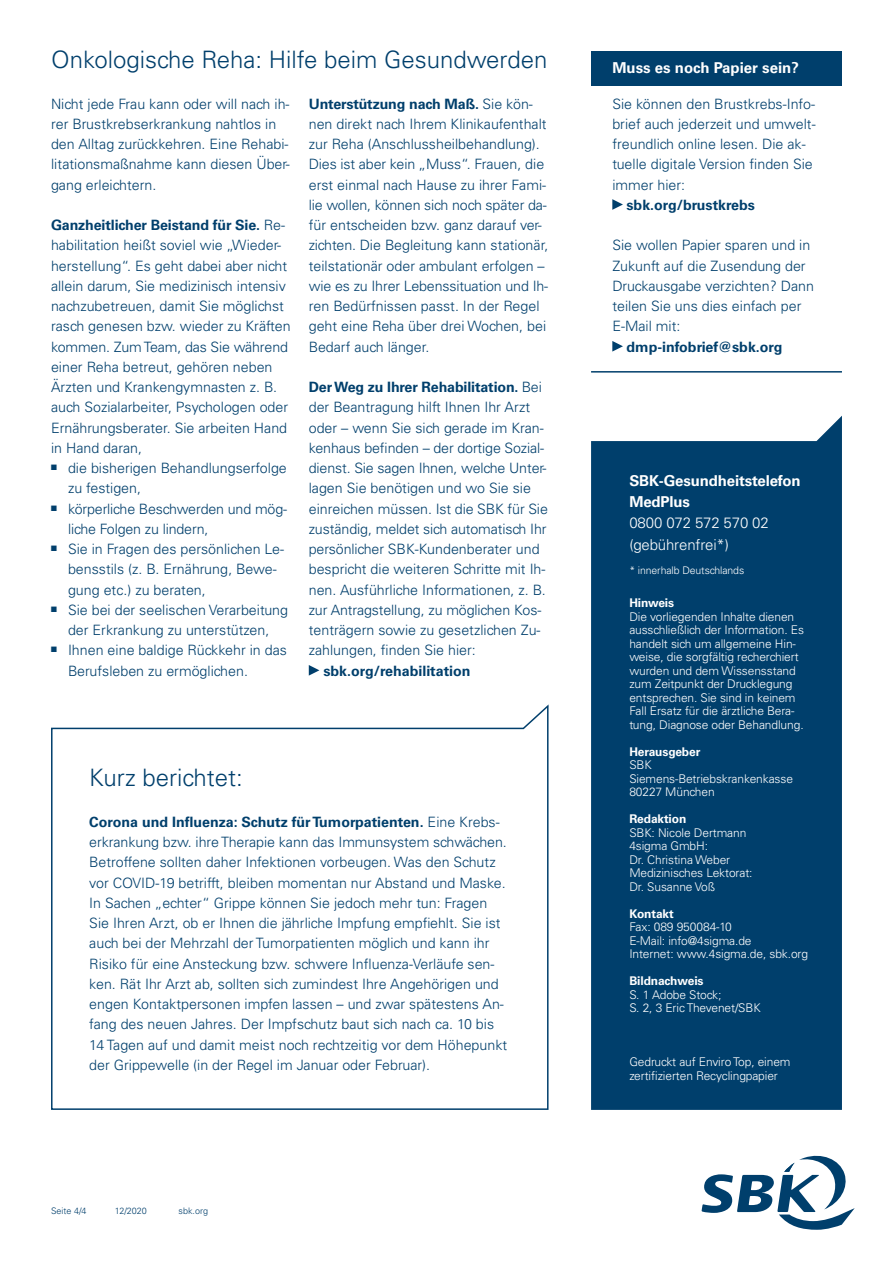
<style>
.page{position:relative;width:893px;height:1263px;background:#fff}
.page>*{position:absolute;margin:0;border:0;box-sizing:border-box;transform-origin:0 0}
.t1{font:300 24px "Univers LT Std";color:#003f6c}
.t2{font:700 15px/21.3px "Univers LT Std";letter-spacing:-.01em;color:#fff}
.t3{font:300 15px/21.3px "Univers LT Std";letter-spacing:-.01em;color:#fff}
.t4{font:300 14.25px/20.2px "Univers LT Std";color:#003f6c}
.t5{font:700 14.25px "Univers LT Std";color:#003f6c}
.t6{font:300 12px/13.5px "Univers LT Std";letter-spacing:-.01em;color:#fff}
.t7{font:700 12px "Univers LT Std";letter-spacing:-.01em;color:#fff}
.t8{font:300 10.5px "Univers LT Std";letter-spacing:-.01em;color:#fff}
.t9{font:300 9px "Univers LT Std";color:#003f6c}
.s1{font-weight:300}
.s2{font-weight:700}
</style>
<div class="page">
<svg style="left:309px;top:665px;width:10px;height:11px"></svg>
<svg style="left:51px;top:704px;width:498px;height:406px"></svg>
<div style="left:591px;top:416px;width:251px;height:694px;background:#003f6c"></div>
<div style="left:591px;top:51px;width:251px;height:34px;background:#003f6c"></div>
<svg style="left:612px;top:199px;width:11px;height:11px"></svg>
<svg style="left:612px;top:341px;width:11px;height:11px"></svg>
<hr style="left:591px;top:371px;width:251px;height:2px;background:#003f6c">
<svg style="left:701px;top:1155px;width:154px;height:75px"></svg>
<h1 class="t1" style="left:51px;top:45px;width:498px">Onkologische Reha: Hilfe beim Gesundwerden</h1>
<p class="t4" style="left:51px;top:93px;width:240px">Nicht jede Frau kann oder will nach ih&shy;rer Brustkrebserkrankung nahtlos in den Alltag zurückkehren. Eine Rehabi&shy;litationsmaßnahme kann diesen Über&shy;gang erleichtern.</p>
<p class="t5" style="left:51px;top:217px;width:236px">Ganzheitlicher Beistand für Sie. <span class="s1">Re-</span></p>
<p class="t4" style="left:51px;top:235px;width:231px">habilitation heißt soviel wie „Wieder-</p>
<p class="t4" style="left:51px;top:255px;width:238px">herstellung“. Es geht dabei aber nicht</p>
<p class="t4" style="left:51px;top:276px;width:236px">allein darum, Sie medizinisch intensiv</p>
<p class="t4" style="left:51px;top:296px;width:234px">nachzubetreuen, damit Sie möglichst</p>
<p class="t4" style="left:51px;top:316px;width:241px">rasch genesen bzw. wieder zu Kräften</p>
<p class="t4" style="left:51px;top:336px;width:239px">kommen. Zum Team, das Sie während</p>
<p class="t4" style="left:51px;top:357px;width:223px">einer Reha betreut, gehören neben</p>
<p class="t4" style="left:51px;top:377px;width:228px">Ärzten und Krankengymnasten z. B.</p>
<p class="t4" style="left:51px;top:397px;width:239px">auch Sozialarbeiter, Psychologen oder</p>
<p class="t4" style="left:51px;top:417px;width:238px">Ernährungsberater. Sie arbeiten Hand</p>
<p class="t4" style="left:51px;top:438px;width:93px">in Hand daran,</p>
<p class="t4" style="left:51px;top:458px;width:237px"><sup>Q</sup> die bisherigen Behandlungserfolge</p>
<p class="t4" style="left:68px;top:478px;width:75px">zu festigen,</p>
<p class="t4" style="left:51px;top:498px;width:238px"><sup>Q</sup> körperliche Beschwerden und mög-</p>
<p class="t4" style="left:68px;top:519px;width:142px">liche Folgen zu lindern,</p>
<p class="t4" style="left:51px;top:539px;width:235px"><sup>Q</sup> Sie in Fragen des persönlichen Le-</p>
<p class="t4" style="left:68px;top:559px;width:210px">bensstils (z. B. Ernährung, Bewe-</p>
<p class="t4" style="left:68px;top:579px;width:139px">gung etc.) zu beraten,</p>
<p class="t4" style="left:51px;top:600px;width:239px"><sup>Q</sup> Sie bei der seelischen Verarbeitung</p>
<p class="t4" style="left:68px;top:620px;width:203px">der Erkrankung zu unterstützen,</p>
<p class="t4" style="left:51px;top:640px;width:237px"><sup>Q</sup> Ihnen eine baldige Rückkehr in das</p>
<p class="t4" style="left:68px;top:660px;width:182px">Berufsleben zu ermöglichen.</p>
<p class="t4" style="left:309px;top:93px;width:241px"><span class="s2">Unterstützung nach Maß.</span> Sie kön&shy;nen direkt nach Ihrem Klinikaufenthalt zur Reha (Anschlussheilbehandlung).<br>Dies ist aber kein „Muss“. Frauen, die erst einmal nach Hause zu ihrer Fami&shy;lie wollen, können sich noch später da&shy;für entscheiden bzw. ganz darauf ver&shy;zichten. Die Begleitung kann stationär, teilstationär oder ambulant erfolgen – wie es zu Ihrer Lebenssituation und Ih&shy;ren Bedürfnissen passt. In der Regel geht eine Reha über drei Wochen, bei Bedarf auch länger.</p>
<p class="t4" style="left:309px;top:377px;width:241px"><span class="s2">Der Weg zu Ihrer Rehabilitation.</span> Bei der Beantragung hilft Ihnen Ihr Arzt oder – wenn Sie sich gerade im Kran&shy;kenhaus befinden – der dortige Sozial&shy;dienst. Sie sagen Ihnen, welche Unter&shy;lagen Sie benötigen und wo Sie sie einreichen müssen. Ist die SBK für Sie zuständig, meldet sich automatisch Ihr persönlicher SBK-Kundenberater und bespricht die weiteren Schritte mit Ih&shy;nen. Ausführliche Informationen, z. B. zur Antragstellung, zu möglichen Kos&shy;tenträgern sowie zu gesetzlichen Zu&shy;zahlungen, finden Sie hier:</p>
<p class="t5" style="left:323px;top:662px;width:149px">sbk.org/rehabilitation</p>
<h1 class="t1" style="left:89px;top:763px;width:155px">Kurz berichtet:</h1>
<p class="t4" style="left:89px;top:812px;width:419px"><span class="s2">Corona und Influenza: Schutz für Tumorpatienten.</span> Eine Krebs&shy;erkrankung bzw. ihre Therapie kann das Immunsystem schwächen.<br>Betroffene sollten daher Infektionen vorbeugen. Was den Schutz vor COVID-19 betrifft, bleiben momentan nur Abstand und Maske.<br>In Sachen „echter“ Grippe können Sie jedoch mehr tun: Fragen Sie Ihren Arzt, ob er Ihnen die jährliche Impfung empfiehlt. Sie ist auch bei der Mehrzahl der Tumorpatienten möglich und kann ihr Risiko für eine Ansteckung bzw. schwere Influenza-Verläufe sen&shy;ken. Rät Ihr Arzt ab, sollten sich zumindest Ihre Angehörigen und engen Kontaktpersonen impfen lassen – und zwar spätestens An&shy;fang des neuen Jahres. Der Impfschutz baut sich nach ca. 10 bis 14 Tagen auf und damit meist noch rechtzeitig vor dem Höhepunkt der Grippewelle (in der Regel im Januar oder Februar).</p>
<p class="t9" style="left:51px;top:1205px;width:37px">Seite 4/4</p>
<p class="t9" style="left:115px;top:1205px;width:34px">12/2020</p>
<p class="t9" style="left:179px;top:1205px;width:31px">sbk.org</p>
<p class="t2" style="left:612px;top:58px;width:188px">Muss es noch Papier sein?</p>
<p class="t4" style="left:612px;top:93px;width:205px">Sie können den Brustkrebs-Info&shy;brief auch jederzeit und umwelt&shy;freundlich online lesen. Die ak&shy;tuelle digitale Version finden Sie immer hier:</p>
<p class="t5" style="left:626px;top:196px;width:130px">sbk.org/brustkrebs</p>
<p class="t4" style="left:612px;top:235px;width:203px">Sie wollen Papier sparen und in<br>Zukunft auf die Zusendung der<br>Druckausgabe verzichten? Dann teilen Sie uns dies einfach per<br>E-Mail mit:</p>
<p class="t5" style="left:626px;top:338px;width:157px">dmp-infobrief@sbk.org</p>
<p class="t2" style="left:629px;top:470px;width:173px">SBK-Gesundheitstelefon<br>MedPlus</p>
<p class="t3" style="left:629px;top:512px;width:141px">0800 072 572 570 02 (gebührenfrei*)</p>
<p class="t8" style="left:629px;top:564px;width:116px">* innerhalb Deutschlands</p>
<p class="t7" style="left:629px;top:596px;width:46px">Hinweis</p>
<p class="t6" style="left:629px;top:610px;width:176px">Die vorliegenden Inhalte dienen ausschließlich der Information. Es handelt sich um allgemeine Hin&shy;weise, die sorgfältig recherchiert wurden und dem Wissensstand zum Zeitpunkt der Drucklegung entsprechen. Sie sind in keinem Fall Ersatz für die ärztliche Bera&shy;tung, Diagnose oder Behandlung.</p>
<p class="t7" style="left:629px;top:745px;width:73px">Herausgeber</p>
<p class="t6" style="left:629px;top:758px;width:165px">SBK<br>Siemens-Betriebskrankenkasse<br>80227 München</p>
<p class="t7" style="left:629px;top:812px;width:59px">Redaktion</p>
<p class="t6" style="left:629px;top:826px;width:125px">SBK: Nicole Dertmann<br>4sigma GmbH:<br>Dr. Christina Weber<br>Medizinisches Lektorat:<br>Dr. Susanne Voß</p>
<p class="t7" style="left:629px;top:907px;width:46px">Kontakt</p>
<p class="t6" style="left:629px;top:920px;width:180px">Fax: 089 950084-10<br>E-Mail: info@4sigma.de<br>Internet: www.4sigma.de, sbk.org</p>
<p class="t7" style="left:629px;top:974px;width:76px">Bildnachweis</p>
<p class="t6" style="left:629px;top:988px;width:133px">S. 1 Adobe Stock;<br>S. 2, 3 Eric Thevenet/SBK</p>
<p class="t6" style="left:629px;top:1055px;width:163px">Gedruckt auf Enviro Top, einem zertifizierten Recyclingpapier</p>
</div>
